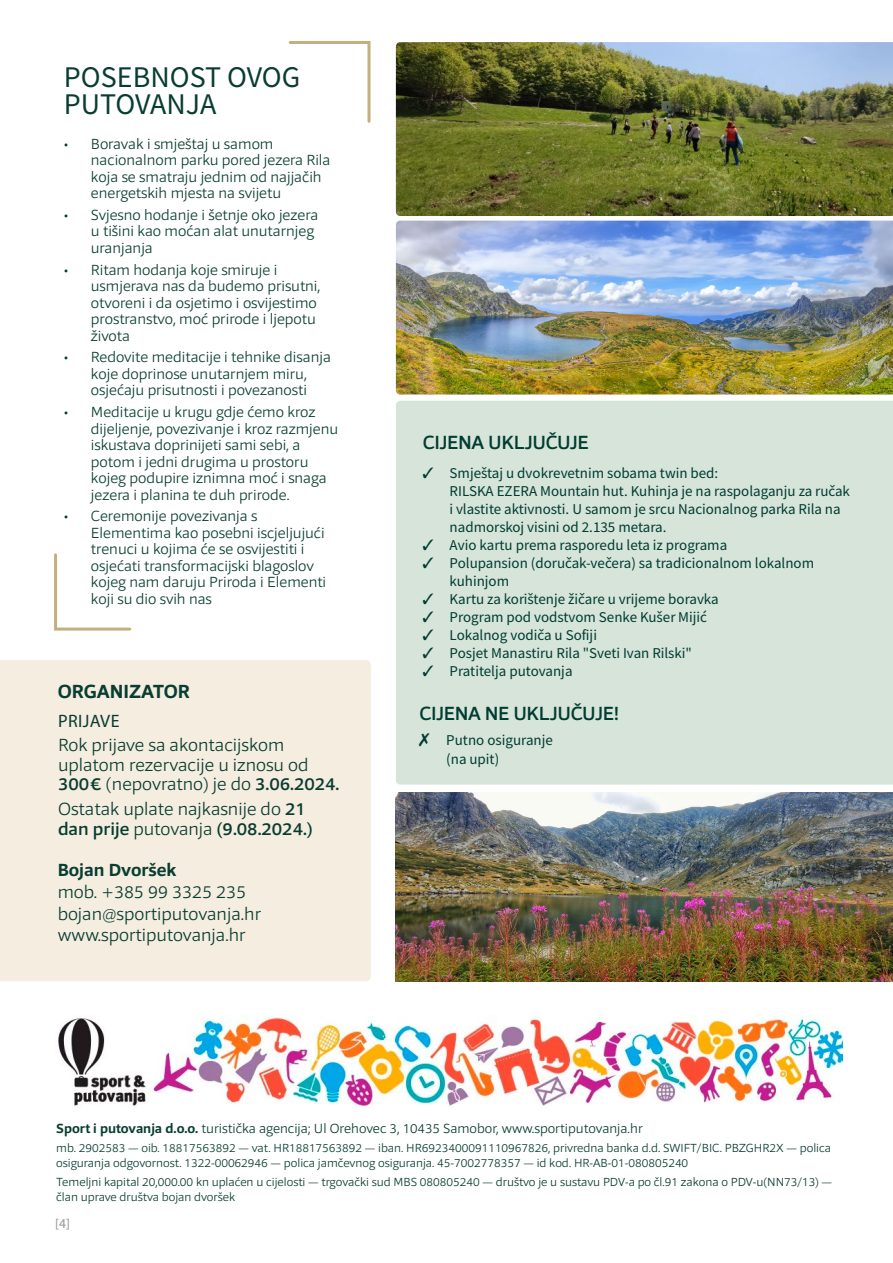
<style>
.page{position:relative;width:893px;height:1263px;background:#fff}
.page>*{position:absolute;margin:0;border:0;box-sizing:border-box;transform-origin:0 0}
.t1{font:30px/27px "Source Sans Variable";color:#093d31}
.t2{font:500 19.5px "Foro Sans";letter-spacing:-.02em;color:#003c30}
.t3{font:700 19.5px "Foro Sans";color:#093d31}
.t4{font:300 18px/19.5px "Foro Sans";color:#093d31}
.t5{font:700 18px "Foro Sans";color:#093d31}
.t6{font:18px "Myriad Pro";letter-spacing:.02em;color:#093d31}
.t7{font:300 15px/16.5px "Foro Sans";color:#093d31}
.t8{font:15px/18px "Source Sans Variable";color:#003c30}
.t9{font:300 13.5px "Foro Sans";color:#093d31}
.t10{font:13.5px "Myriad Pro";color:#939598}
.t11{font:300 12px/14.4px "Foro Sans";color:#093d31}
.s1{font-weight:500}
.s2{font-weight:700}
</style>
<div class="page">
<svg style="left:288px;top:41px;width:83px;height:82px"></svg>
<svg style="left:54px;top:553px;width:78px;height:78px"></svg>
<div style="left:396px;top:401px;width:497px;height:383px;background:#d6e4da"></div>
<div style="left:0;top:660px;width:371px;height:321px;background:#f5ede0"></div>
<img style="left:58px;top:1015px;width:785px;height:92px">
<img style="left:396px;top:42px;width:497px;height:174px">
<img style="left:396px;top:221px;width:497px;height:173px">
<img style="left:396px;top:792px;width:497px;height:189px">
<h1 class="t1" style="left:64px;top:64px;width:238px">POSEBNOST OVOG<br>PUTOVANJA</h1>
<p class="t7" style="left:91px;top:135px;width:241px;text-indent:-27px">• Boravak i smještaj u samom nacionalnom parku pored jezera Rila koja se smatraju jednim od najjačih energetskih mjesta na svijetu</p>
<p class="t7" style="left:91px;top:206px;width:229px;text-indent:-27px">• Svjesno hodanje i šetnje oko jezera u tišini kao moćan alat unutarnjeg uranjanja</p>
<p class="t7" style="left:91px;top:261px;width:231px;text-indent:-27px">• Ritam hodanja koje smiruje i usmjerava nas da budemo prisutni, otvoreni i da osjetimo i osvijestimo prostranstvo, moć prirode i ljepotu života</p>
<p class="t7" style="left:64px;top:349px;width:268px;text-align:center">• Redovite meditacije i tehnike disanja koje doprinose unutarnjem miru, osjećaju prisutnosti i povezanosti</p>
<p class="t7" style="left:91px;top:404px;width:249px;text-indent:-27px">• Meditacije u krugu gdje ćemo kroz dijeljenje, povezivanje i kroz razmjenu iskustava doprinijeti sami sebi, a potom i jedni drugima u prostoru kojeg podupire iznimna moć i snaga jezera i planina te duh prirode.</p>
<p class="t7" style="left:91px;top:508px;width:237px;text-indent:-27px">• Ceremonije povezivanja s<br>Elementima kao posebni iscjeljujući trenuci u kojima će se osvijestiti i osjećati transformacijski blagoslov kojeg nam daruju Priroda i Elementi koji su dio svih nas</p>
<h2 class="t3" style="left:58px;top:679px;width:134px">ORGANIZATOR</h2>
<p class="t6" style="left:58px;top:709px;width:63px">PRIJAVE</p>
<p class="t4" style="left:58px;top:735px;width:283px">Rok prijave sa akontacijskom uplatom rezervacije u iznosu od<br><span class="s1">300€</span> (nepovratno) je do <span class="s1">3.06.2024.</span></p>
<p class="t4" style="left:58px;top:799px;width:256px">Ostatak uplate najkasnije do <span class="s1">21 dan prije</span> putovanja <span class="s1">(9.08.2024.)</span></p>
<p class="t5" style="left:58px;top:858px;width:120px">Bojan Dvoršek</p>
<p class="t4" style="left:58px;top:881px;width:205px;line-height:21.8px">mob. +385 99 3325 235 bojan@sportiputovanja.hr www.sportiputovanja.hr</p>
<h2 class="t2" style="left:423px;top:430px;width:168px">CIJENA UKLJUČUJE</h2>
<p class="t8" style="left:450px;top:464px;width:402px;text-indent:-27px">✓ Smještaj u dvokrevetnim sobama twin bed:<br>RILSKA EZERA Mountain hut. Kuhinja je na raspolaganju za ručak i vlastite aktivnosti. U samom je srcu Nacionalnog parka Rila na nadmorskoj visini od 2.135 metara.</p>
<p class="t8" style="left:423px;top:536px;width:306px">✓ Avio kartu prema rasporedu leta iz programa</p>
<p class="t8" style="left:450px;top:554px;width:366px;text-indent:-27px">✓ Polupansion (doručak-večera) sa tradicionalnom lokalnom kuhinjom</p>
<p class="t8" style="left:423px;top:590px;width:297px">✓ Kartu za korištenje žičare u vrijeme boravka</p>
<p class="t8" style="left:423px;top:608px;width:286px">✓ Program pod vodstvom Senke Kušer Mijić</p>
<p class="t8" style="left:423px;top:626px;width:176px">✓ Lokalnog vodiča u Sofiji</p>
<p class="t8" style="left:423px;top:644px;width:271px">✓ Posjet Manastiru Rila "Sveti Ivan Rilski"</p>
<p class="t8" style="left:423px;top:662px;width:151px">✓ Pratitelja putovanja</p>
<h2 class="t2" style="left:419px;top:700px;width:201px">CIJENA NE UKLJUČUJE!</h2>
<p class="t8" style="left:446px;top:730px;width:108px;line-height:19.5px;text-indent:-27px">✗ Putno osiguranje (na upit)</p>
<p class="t9" style="left:56px;top:1119px;width:588px"><span class="s2">Sport i putovanja d.o.o.</span> turistička agencija; Ul Orehovec 3, 10435 Samobor, www.sportiputovanja.hr</p>
<p class="t11" style="left:56px;top:1141px;width:776px">mb. 2902583 — oib. 18817563892 — vat. HR18817563892 — iban. HR6923400091110967826, privredna banka d.d. SWIFT/BIC. PBZGHR2X — polica osiguranja odgovornost. 1322-00062946 — polica jamčevnog osiguranja. 45-7002778357 — id kod. HR-AB-01-080805240</p>
<p class="t11" style="left:56px;top:1175px;width:777px">Temeljni kapital 20,000.00 kn uplaćen u cijelosti — trgovački sud MBS 080805240 — društvo je u sustavu PDV-a po čl.91 zakona o PDV-u(NN73/13) — član uprave društva bojan dvoršek</p>
<p class="t10" style="left:55px;top:1215px;width:16px">[4]</p>
</div>
